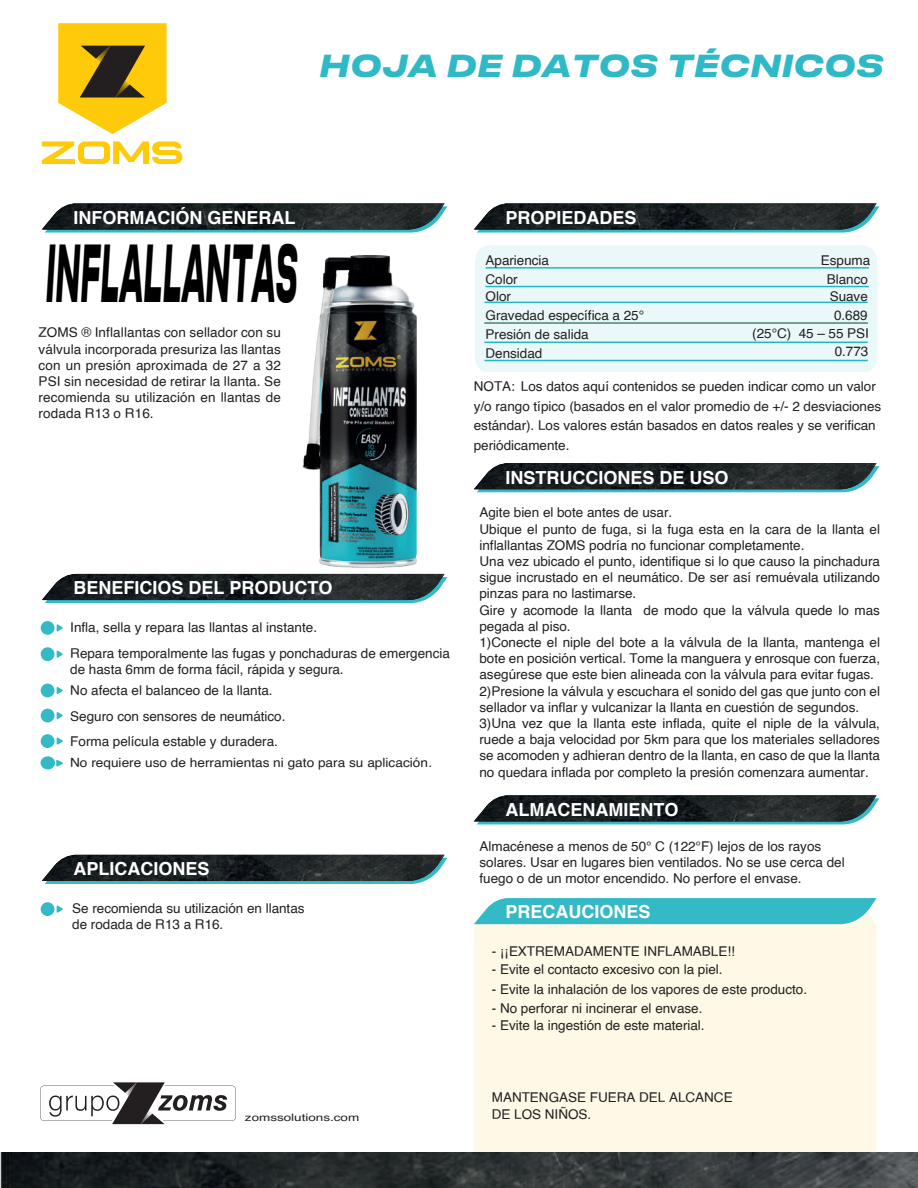
<style>
.page{position:relative;width:918px;height:1188px;background:#fff}
.page>*{position:absolute;margin:0;border:0;box-sizing:border-box;transform-origin:0 0}
.t1{font:italic 700 77.25px "Druk Text Wide";color:#000001;scale:.31 1}
.t2{font:italic 700 30px "Druk Text Wide";color:#2fb9c6}
.t3{font:700 18px "Helvetica";color:#fff}
.t4{font:13.5px/16.2px "Helvetica";color:#231f20}
.t5{font:12.75px "Helvetica";color:#231f20;scale:1.07 1}
.t6{font:10.2px "Helvetica";color:#231f20;scale:1.32 1}
.s1{font-family:"Myriad Pro"}
</style>
<div class="page">
<svg style="left:42px;top:141px;width:140px;height:24px"></svg>
<svg style="left:58px;top:23px;width:109px;height:111px;background:#d5b131"></svg>
<svg style="left:44px;top:206px;width:403px;height:27px"></svg>
<img style="left:42px;top:203px;width:403px;height:27px">
<svg style="left:476px;top:206px;width:403px;height:27px"></svg>
<img style="left:474px;top:203px;width:403px;height:27px">
<svg style="left:528px;top:466px;width:351px;height:26px"></svg>
<img style="left:528px;top:463px;width:349px;height:26px">
<svg style="left:474px;top:798px;width:405px;height:26px"></svg>
<img style="left:474px;top:795px;width:403px;height:26px">
<svg style="left:42px;top:576px;width:405px;height:27px"></svg>
<img style="left:42px;top:574px;width:403px;height:26px">
<svg style="left:44px;top:857px;width:403px;height:27px"></svg>
<img style="left:42px;top:855px;width:403px;height:26px">
<div style="left:41px;top:621px;width:13px;height:14px;background:#34b9c6;border-radius:50%"></div>
<svg style="left:57px;top:624px;width:6px;height:8px"></svg>
<div style="left:41px;top:647px;width:13px;height:14px;background:#34b9c6;border-radius:50%"></div>
<svg style="left:57px;top:650px;width:6px;height:8px"></svg>
<div style="left:41px;top:684px;width:13px;height:13px;background:#34b9c6;border-radius:50%"></div>
<svg style="left:57px;top:687px;width:6px;height:7px"></svg>
<div style="left:41px;top:709px;width:13px;height:13px;background:#34b9c6;border-radius:50%"></div>
<svg style="left:57px;top:712px;width:6px;height:7px"></svg>
<div style="left:41px;top:734px;width:13px;height:14px;background:#34b9c6;border-radius:50%"></div>
<svg style="left:57px;top:737px;width:6px;height:8px"></svg>
<div style="left:480px;top:245px;width:397px;height:126px;background:#eaf8f9"></div>
<div style="left:474px;top:909px;width:403px;height:279px;background:#fef9e6;border-radius:23px"></div>
<hr style="left:484px;top:302px;width:384px;height:1px;background:#22b7c2">
<hr style="left:486px;top:286px;width:383px;height:1px;background:#22b7c2">
<hr style="left:486px;top:267px;width:383px;height:2px;background:#22b7c2">
<hr style="left:484px;top:322px;width:384px;height:2px;background:#22b7c2">
<hr style="left:484px;top:342px;width:384px;height:1px;background:#22b7c2">
<hr style="left:484px;top:360px;width:384px;height:1px;background:#22b7c2">
<svg style="left:40px;top:1082px;width:196px;height:42px"></svg>
<svg style="left:474px;top:898px;width:403px;height:26px;background:#40bdc9"></svg>
<img style="left:0;top:1152px;width:918px;height:36px">
<div style="left:41px;top:902px;width:13px;height:14px;background:#34b9c6;border-radius:50%"></div>
<svg style="left:57px;top:905px;width:6px;height:8px"></svg>
<img style="left:302px;top:250px;width:226px;height:318px">
<div style="left:41px;top:756px;width:14px;height:13px;background:#34b9c6;border-radius:50%"></div>
<svg style="left:56px;top:760px;width:7px;height:7px"></svg>
<h2 class="t2" style="left:319px;top:40px;width:566px">HOJA DE DATOS TÉCNICOS</h2>
<h3 class="t3" style="left:73px;top:203px;width:223px">INFORMACIÓN GENERAL</h3>
<h1 class="t1" style="left:46px;top:206px;width:815px">INFLALLANTAS</h1>
<p class="t4" style="left:39px;top:325px;width:244px;text-align:justify">ZOMS ® Inflallantas con sellador con su válvula incorporada presuriza las llantas con un presión aproximada de 27 a 32<br>PSI sin necesidad de retirar la llanta. Se recomienda su utilización en llantas de rodada R13 o R16.</p>
<h3 class="t3" style="left:505px;top:203px;width:133px">PROPIEDADES</h3>
<p class="t4" style="left:486px;top:252px;width:65px">Apariencia</p>
<p class="t4" style="left:821px;top:253px;width:51px">Espuma</p>
<p class="t4" style="left:486px;top:272px;width:34px">Color</p>
<p class="t4" style="left:827px;top:272px;width:43px">Blanco</p>
<p class="t4" style="left:486px;top:288px;width:27px">Olor</p>
<p class="t4" style="left:830px;top:288px;width:40px">Suave</p>
<p class="t4" style="left:486px;top:306px;width:160px;line-height:18.8px">Gravedad específica a 25°<br>Presión de salida<br>Densidad</p>
<p class="t4" style="left:834px;top:308px;width:35px">0.689</p>
<p class="t4" style="left:752px;top:326px;width:118px">(25°C) 45 – 55 PSI</p>
<p class="t4" style="left:835px;top:344px;width:35px">0.773</p>
<p class="t4" style="left:474px;top:377px;width:409px;line-height:19.5px">NOTA: Los datos aquí contenidos se pueden indicar como un valor y/o rango típico (basados en el valor promedio de +/- 2 desviaciones estándar). Los valores están basados en datos reales y se verifican periódicamente.</p>
<h3 class="t3" style="left:505px;top:463px;width:225px">INSTRUCCIONES DE USO</h3>
<h3 class="t3" style="left:73px;top:573px;width:261px">BENEFICIOS DEL PRODUCTO</h3>
<p class="t4" style="left:70px;top:615px;width:381px;line-height:25.5px">Infla, sella y repara las llantas al instante.<br>Repara temporalmente las fugas y ponchaduras de emergencia</p>
<p class="t4" style="left:70px;top:659px;width:275px;line-height:21.3px">de hasta 6mm de forma fácil, rápida y segura.<br>No afecta el balanceo de la llanta.</p>
<p class="t4" style="left:70px;top:703px;width:217px;line-height:25.5px">Seguro con sensores de neumático.<br>Forma película estable y duradera.</p>
<p class="t5" style="left:70px;top:753px;width:340px">No requiere uso de herramientas ni gato para su aplicación.</p>
<h3 class="t3" style="left:73px;top:854px;width:138px">APLICACIONES</h3>
<p class="t4" style="left:72px;top:900px;width:234px">Se recomienda su utilización en llantas de rodada de R13 a R16.</p>
<p class="t6" style="left:245px;top:1110px;width:88px">zomssolutions.com</p>
<p class="t4" style="left:480px;top:505px;width:402px">Agite bien el bote antes de usar.<br>Ubique el punto de fuga, si la fuga esta en la cara de la llanta el inflallantas ZOMS podría no funcionar completamente.<br>Una vez ubicado el punto, identifique si lo que causo la pinchadura sigue incrustado en el neumático. De ser así remuévala utilizando pinzas para no lastimarse.<br>Gire y acomode la llanta de modo que la válvula quede lo mas pegada al piso.<br>1)Conecte el niple del bote a la válvula de la llanta, mantenga el bote en posición vertical. Tome la manguera y enrosque con fuerza, asegúrese que este bien alineada con la válvula para evitar fugas.<br>2)Presione la válvula y escuchara el sonido del gas que junto con el sellador va in<span class="s1">f</span>lar y vulcanizar la llanta en cuestión de segundos.<br>3)Una vez que la llanta este inflada, quite el niple de la válvula, ruede a baja velocidad por 5km para que los materiales selladores se acomoden y adhieran dentro de la llanta, en caso de que la llanta no quedara inflada por completo la presión comenzara aumentar.</p>
<h3 class="t3" style="left:505px;top:795px;width:174px">ALMACENAMIENTO</h3>
<p class="t4" style="left:480px;top:838px;width:367px">Almacénese a menos de 50° C (122°F) lejos de los rayos solares. Usar en lugares bien ventilados. No se use cerca del fuego o de un motor encendido. No perfore el envase.</p>
<h3 class="t3" style="left:505px;top:898px;width:147px">PRECAUCIONES</h3>
<p class="t4" style="left:492px;top:943px;width:244px">- ¡¡EXTREMADAMENTE INFLAMABLE!!</p>
<p class="t4" style="left:492px;top:962px;width:232px">- Evite el contacto excesivo con la piel.</p>
<p class="t4" style="left:492px;top:981px;width:317px">- Evite la inhalación de los vapores de este producto.</p>
<p class="t4" style="left:492px;top:1001px;width:212px">- No perforar ni incinerar el envase.</p>
<p class="t4" style="left:492px;top:1018px;width:214px">- Evite la ingestión de este material.</p>
<p class="t4" style="left:492px;top:1090px;width:242px">MANTENGASE FUERA DEL ALCANCE<br>DE LOS NIÑOS.</p>
</div>
